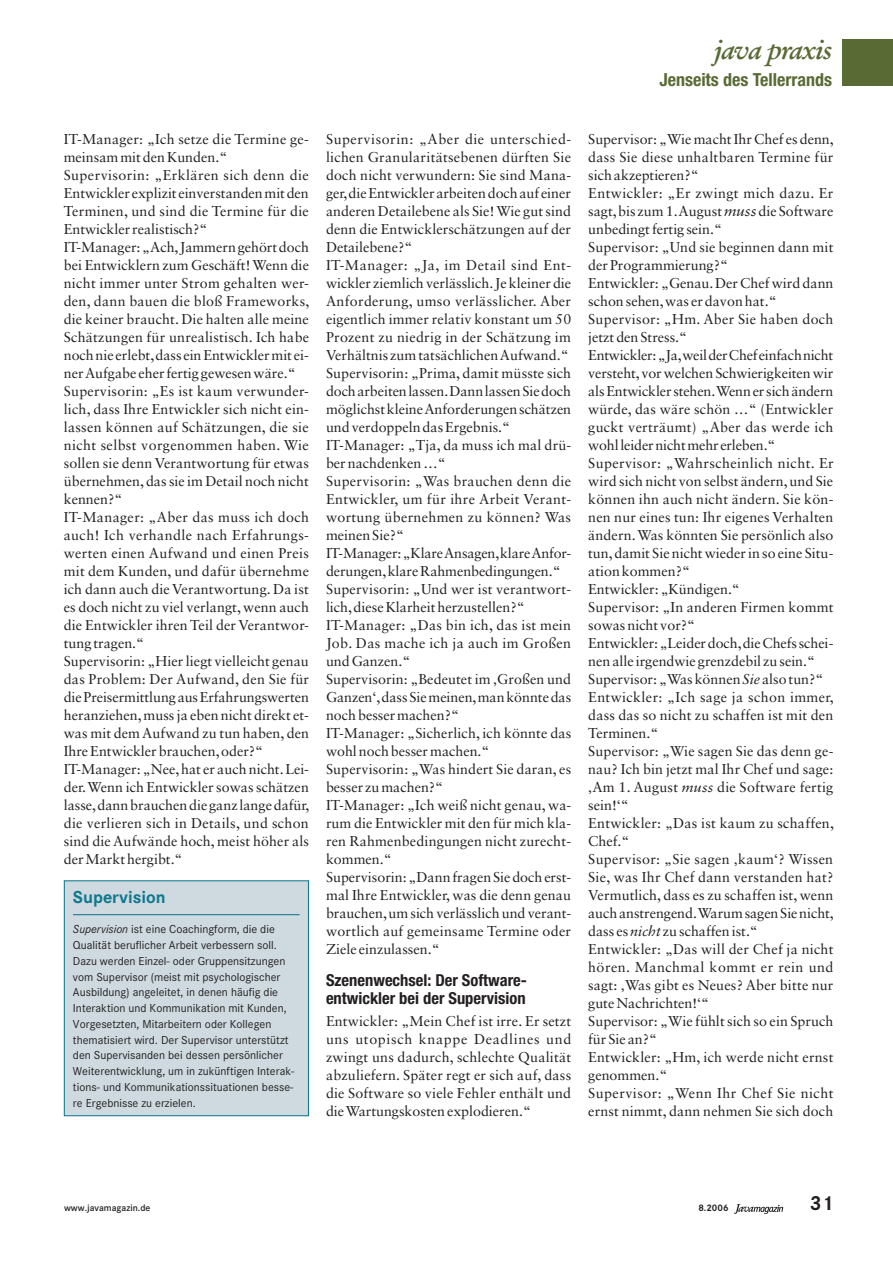
<style>
.page{position:relative;width:893px;height:1263px;background:#fff}
.page>*{position:absolute;margin:0;border:0;box-sizing:border-box;transform-origin:0 0}
.t1{font:italic 700 27px "Stempel Garamond LT Std";letter-spacing:-.03em;color:#596a35}
.t2{font:700 21px "Corporate S";color:#231f20}
.t3{font:700 condensed 18px "Helvetica Neue LT Std";color:#596a35}
.t4{font:700 18px "Corporate S";color:#0f788d}
.t5{font:700 condensed 16.5px/18px "Helvetica Neue LT Std";color:#231f20}
.t6{font:14.25px/18px "Sabon LT Std";letter-spacing:.01em;color:#231f20}
.t7{font:12px/15.8px "Corporate S";color:#231f20}
.t8{font:600 9.75px "Corporate S";color:#231f20}
.t9{font:700 9.75px "Corporate S";color:#231f20}
.s1{font-style:italic}
.s2{font-style:italic;font-size:15px}
</style>
<div class="page">
<div style="left:842px;top:39px;width:51px;height:47px;background:#596a35"></div>
<svg style="left:734px;top:1204px;width:49px;height:10px"></svg>
<div style="left:64px;top:881px;width:244px;height:235px;background:#ced9e0"></div>
<div style="left:64px;top:880px;width:245px;height:236px;border:1px solid #0f788d"></div>
<hr style="left:73px;top:914px;width:227px;height:1px;background:#0f788d">
<p class="t1" style="left:713px;top:33px;width:120px">java praxis</p>
<p class="t3" style="left:659px;top:69px;width:174px">Jenseits des Tellerrands</p>
<p class="t6" style="left:64px;top:130px;width:247px">IT-Manager: „Ich setze die Termine ge&shy;meinsam mit den Kunden.“ Supervisorin: „Erklären sich denn die Entwickler explizit einverstanden mit den Terminen, und sind die Termine für die Entwickler realistisch?“<br>IT-Manager: „Ach, Jammern gehört doch bei Entwicklern zum Geschäft! Wenn die nicht immer unter Strom gehalten wer&shy;den, dann bauen die bloß Frameworks, die keiner braucht. Die halten alle meine Schätzungen für unrealistisch. Ich habe noch nie erlebt, dass ein Entwickler mit ei&shy;ner Aufgabe eher fertig gewesen wäre.“ Supervisorin: „Es ist kaum verwunder&shy;lich, dass Ihre Entwickler sich nicht ein&shy;lassen können auf Schätzungen, die sie nicht selbst vorgenommen haben. Wie sollen sie denn Verantwortung für etwas übernehmen, das sie im Detail noch nicht kennen?“<br>IT-Manager: „Aber das muss ich doch auch! Ich verhandle nach Erfahrungs&shy;werten einen Aufwand und einen Preis mit dem Kunden, und dafür übernehme ich dann auch die Verantwortung. Da ist es doch nicht zu viel verlangt, wenn auch die Entwickler ihren Teil der Verantwor&shy;tung tragen.“<br>Supervisorin: „Hier liegt vielleicht genau das Problem: Der Aufwand, den Sie für die Preisermittlung aus Erfahrungswerten heranziehen, muss ja eben nicht direkt et&shy;was mit dem Aufwand zu tun haben, den Ihre Entwickler brauchen, oder?“ IT-Manager: „Nee, hat er auch nicht. Lei&shy;der. Wenn ich Entwickler sowas schätzen lasse, dann brauchen die ganz lange dafür, die verlieren sich in Details, und schon sind die Aufwände hoch, meist höher als der Markt hergibt.“</p>
<p class="t6" style="left:326px;top:130px;width:247px">Supervisorin: „Aber die unterschied&shy;lichen Granularitätsebenen dürften Sie doch nicht verwundern: Sie sind Mana&shy;ger, die Entwickler arbeiten doch auf einer anderen Detailebene als Sie! Wie gut sind denn die Entwicklerschätzungen auf der Detailebene?“<br>IT-Manager: „Ja, im Detail sind Ent&shy;wickler ziemlich verlässlich. Je kleiner die Anforderung, umso verlässlicher. Aber eigentlich immer relativ konstant um 50<br>Prozent zu niedrig in der Schätzung im Verhältnis zum tatsächlichen Aufwand.“ Supervisorin: „Prima, damit müsste sich doch arbeiten lassen. Dann lassen Sie doch möglichst kleine Anforderungen schätzen und verdoppeln das Ergebnis.“ IT-Manager: „Tja, da muss ich mal drü&shy;ber nachdenken …“<br>Supervisorin: „Was brauchen denn die Entwickler, um für ihre Arbeit Verant&shy;wortung übernehmen zu können? Was meinen Sie?“<br>IT-Manager: „Klare Ansagen, klare Anfor&shy;derungen, klare Rahmenbedingungen.“ Supervisorin: „Und wer ist verantwort&shy;lich, diese Klarheit herzustellen?“ IT-Manager: „Das bin ich, das ist mein Job. Das mache ich ja auch im Großen und Ganzen.“<br>Supervisorin: „Bedeutet im ‚Großen und Ganzen‘, dass Sie meinen, man könnte das noch besser machen?“<br>IT-Manager: „Sicherlich, ich könnte das wohl noch besser machen.“ Supervisorin: „Was hindert Sie daran, es besser zu machen?“<br>IT-Manager: „Ich weiß nicht genau, wa&shy;rum die Entwickler mit den für mich kla&shy;ren Rahmenbedingungen nicht zurecht&shy;kommen.“<br>Supervisorin: „Dann fragen Sie doch erst&shy;mal Ihre Entwickler, was die denn genau brauchen, um sich verlässlich und verant&shy;wortlich auf gemeinsame Termine oder Ziele einzulassen.“</p>
<p class="t5" style="left:326px;top:970px;width:202px">Szenenwechsel: Der Software&shy;entwickler bei der Supervision</p>
<p class="t6" style="left:326px;top:1012px;width:247px;text-align:justify">Entwickler: „Mein Chef ist irre. Er setzt uns utopisch knappe Deadlines und zwingt uns dadurch, schlechte Qualität abzuliefern. Später regt er sich auf, dass die Software so viele Fehler enthält und die Wartungskosten explodieren.“</p>
<p class="t4" style="left:73px;top:886px;width:94px">Supervision</p>
<p class="t7" style="left:73px;top:922px;width:223px"><span class="s1">Supervision</span> ist eine Coachingform, die die Qualität beruflicher Arbeit verbessern soll.<br>Dazu werden Einzel- oder Gruppensitzungen vom Supervisor (meist mit psychologischer Ausbildung) angeleitet, in denen häufig die Interaktion und Kommunikation mit Kunden, Vorgesetzten, Mitarbeitern oder Kollegen thematisiert wird. Der Supervisor unterstützt den Supervisanden bei dessen persönlicher Weiterentwicklung, um in zukünftigen Interak&shy;tions- und Kommunikationssituationen besse&shy;re Ergebnisse zu erzielen.</p>
<p class="t6" style="left:588px;top:130px;width:247px">Supervisor: „Wie macht Ihr Chef es denn, dass Sie diese unhaltbaren Termine für sich akzeptieren?“<br>Entwickler: „Er zwingt mich dazu. Er sagt, bis zum 1. August <span class="s2">muss</span> die Software unbedingt fertig sein.“<br>Supervisor: „Und sie beginnen dann mit der Programmierung?“<br>Entwickler: „Genau. Der Chef wird dann schon sehen, was er davon hat.“ Supervisor: „Hm. Aber Sie haben doch jetzt den Stress.“<br>Entwickler: „Ja, weil der Chef einfach nicht versteht, vor welchen Schwierigkeiten wir als Entwickler stehen. Wenn er sich ändern würde, das wäre schön …“ (Entwickler guckt verträumt) „Aber das werde ich wohl leider nicht mehr erleben.“ Supervisor: „Wahrscheinlich nicht. Er wird sich nicht von selbst ändern, und Sie können ihn auch nicht ändern. Sie kön&shy;nen nur eines tun: Ihr eigenes Verhalten ändern. Was könnten Sie persönlich also tun, damit Sie nicht wieder in so eine Situ&shy;ation kommen?“<br>Entwickler: „Kündigen.“<br>Supervisor: „In anderen Firmen kommt sowas nicht vor?“<br>Entwickler: „Leider doch, die Chefs schei&shy;nen alle irgendwie grenzdebil zu sein.“ Supervisor: „Was können <span class="s1">Sie</span> also tun?“ Entwickler: „Ich sage ja schon immer, dass das so nicht zu schaffen ist mit den Terminen.“<br>Supervisor: „Wie sagen Sie das denn ge&shy;nau? Ich bin jetzt mal Ihr Chef und sage: ‚Am 1. August <span class="s1">muss</span> die Software fertig sein!‘“<br>Entwickler: „Das ist kaum zu schaffen, Chef.“<br>Supervisor: „Sie sagen ‚kaum‘? Wissen Sie, was Ihr Chef dann verstanden hat?<br>Vermutlich, dass es zu schaffen ist, wenn auch anstrengend. Warum sagen Sie nicht, dass es <span class="s1">nicht</span> zu schaffen ist.“ Entwickler: „Das will der Chef ja nicht hören. Manchmal kommt er rein und sagt: ‚Was gibt es Neues? Aber bitte nur gute Nachrichten!‘“<br>Supervisor: „Wie fühlt sich so ein Spruch für Sie an?“<br>Entwickler: „Hm, ich werde nicht ernst genommen.“<br>Supervisor: „Wenn Ihr Chef Sie nicht ernst nimmt, dann nehmen Sie sich doch</p>
<p class="t8" style="left:64px;top:1202px;width:88px">www.javamagazin.de</p>
<p class="t9" style="left:698px;top:1202px;width:32px">8.2006</p>
<p class="t2" style="left:810px;top:1191px;width:25px">31</p>
</div>
